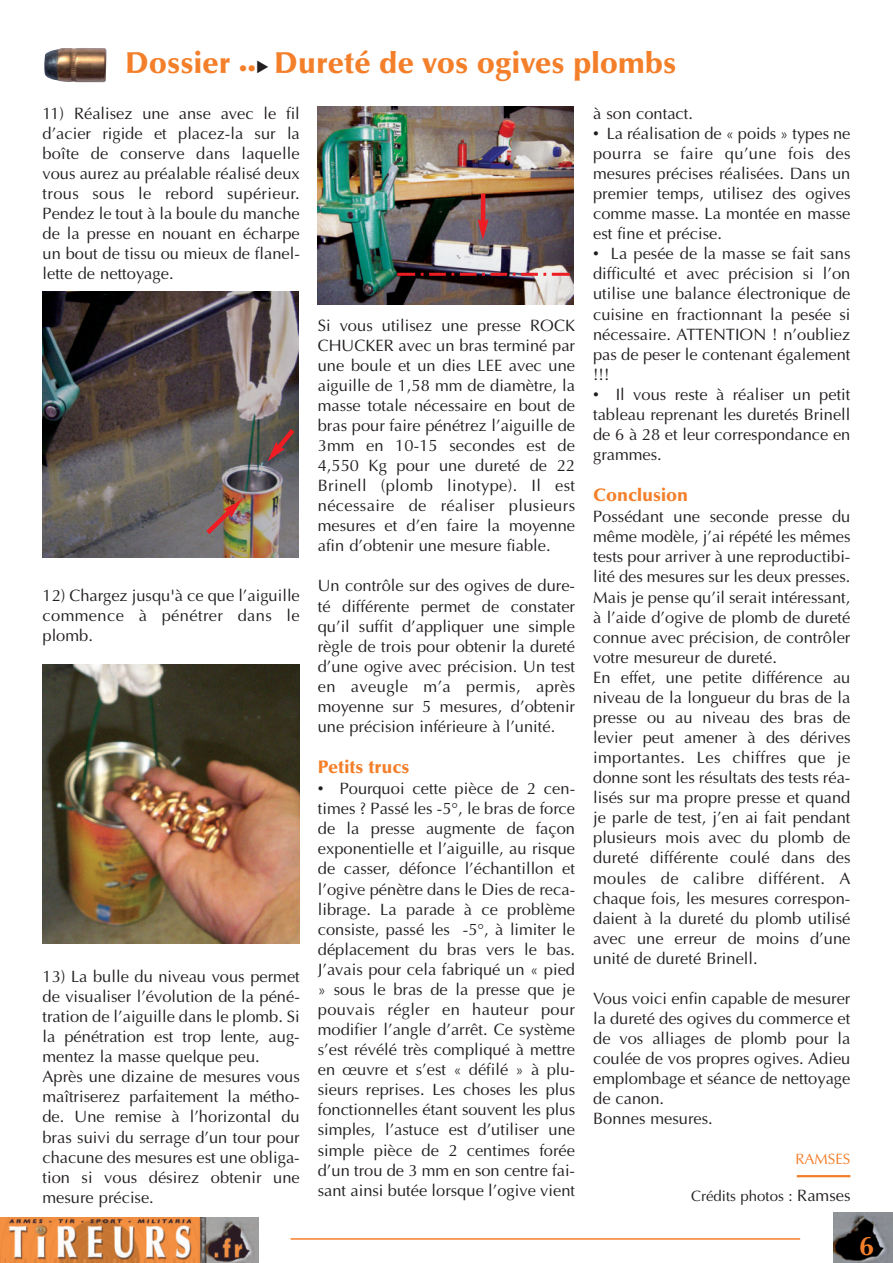
<style>
.page{position:relative;width:893px;height:1263px;background:#fff}
.page>*{position:absolute;margin:0;border:0;box-sizing:border-box;transform-origin:0 0}
.t1{font:900 30px "Optima";color:#f47f2a}
.t2{font:700 27px "Optima";color:#f47f2a}
.t3{font:900 18px "Optima";color:#f47f2a}
.t4{font:16.5px/20.1px "Optima";color:#231f20;text-align:justify}
.t5{font:15px "Optima";color:#231f20}
.t6{font:15px "Optima";color:#f47f2a}
.s1{font-family:"Lucida Grande";font-weight:400;font-size:15px}
.s2{font-family:"Lucida Grande";font-weight:400;font-size:15px;color:#231f20}
.s3{font-family:"Arial Unicode MS"}
.s4{font-size:16.5px}
</style>
<div class="page">
<img style="left:44px;top:48px;width:63px;height:35px">
<img style="left:834px;top:1212px;width:59px;height:51px">
<img style="left:0;top:1218px;width:258px;height:45px">
<hr style="left:291px;top:1238px;width:509px;height:2px;background:#f47f2a">
<img style="left:43px;top:291px;width:256px;height:266px">
<img style="left:317px;top:106px;width:256px;height:199px">
<img style="left:43px;top:664px;width:257px;height:279px">
<hr style="left:797px;top:1175px;width:53px;height:2px;background:#f47f2a">
<svg style="left:201px;top:499px;width:41px;height:40px;background:#8e6959"></svg>
<svg style="left:268px;top:424px;width:31px;height:37px"></svg>
<svg style="left:415px;top:189px;width:137px;height:1051px"></svg>
<hr style="left:397px;top:273px;width:18px;height:3px;background:#ee1d23">
<hr style="left:552px;top:273px;width:18px;height:3px;background:#ee1d23">
<h1 class="t1" style="left:126px;top:51px;width:552px">Dossier <span class="s1">●●</span><span class="s2">▶</span> Dureté de vos ogives plombs</h1>
<p class="t4" style="left:43px;top:103px;width:259px">11) Réalisez une anse avec le fil d’acier rigide et placez-la sur la boîte de conserve dans laquelle vous aurez au préalable réalisé deux trous sous le rebord supérieur.<br>Pendez le tout à la boule du manche de la presse en nouant en écharpe un bout de tissu ou mieux de flanel&shy;lette de nettoyage.</p>
<p class="t4" style="left:43px;top:585px;width:259px">12) Chargez jusqu'à ce que l’aiguille commence à pénétrer dans le plomb.</p>
<p class="t4" style="left:42px;top:966px;width:259px;text-align:left">13) La bulle du niveau vous permet de visualiser l’évolution de la péné&shy;tration de l’aiguille dans le plomb. Si la pénétration est trop lente, aug&shy;mentez la masse quelque peu.<br>Après une dizaine de mesures vous maîtriserez parfaitement la métho&shy;de. Une remise à l’horizontal du bras suivi du serrage d’un tour pour chacune des mesures est une obliga&shy;tion si vous désirez obtenir une mesure précise.</p>
<p class="t4" style="left:318px;top:315px;width:259px">Si vous utilisez une presse ROCK CHUCKER avec un bras terminé par une boule et un dies LEE avec une aiguille de 1,58 mm de diamètre, la masse totale nécessaire en bout de bras pour faire pénétrez l’aiguille de 3mm en 10-15 secondes est de 4,550 Kg pour une dureté de 22<br>Brinell (plomb linotype). Il est nécessaire de réaliser plusieurs mesures et d’en faire la moyenne afin d’obtenir une mesure fiable.</p>
<p class="t4" style="left:318px;top:576px;width:259px">Un contrôle sur des ogives de dure&shy;té différente permet de constater qu’il suffit d’appliquer une simple règle de trois pour obtenir la dureté d’une ogive avec précision. Un test en aveugle m’a permis, après moyenne sur 5 mesures, d’obtenir une précision inférieure à l’unité.</p>
<p class="t3" style="left:318px;top:760px;width:93px">Petits trucs</p>
<p class="t4" style="left:318px;top:778px;width:259px"><span class="s3">•</span> Pourquoi cette pièce de 2 cen&shy;times ? Passé les -5°, le bras de force de la presse augmente de façon exponentielle et l’aiguille, au risque de casser, défonce l’échantillon et l’ogive pénètre dans le Dies de reca&shy;librage. La parade à ce problème consiste, passé les -5°, à limiter le déplacement du bras vers le bas.<br>J’avais pour cela fabriqué un « pied » sous le bras de la presse que je pouvais régler en hauteur pour modifier l’angle d’arrêt. Ce système s’est révélé très compliqué à mettre en œuvre et s’est « défilé » à plu&shy;sieurs reprises. Les choses les plus fonctionnelles étant souvent les plus simples, l’astuce est d’utiliser une simple pièce de 2 centimes forée d’un trou de 3 mm en son centre fai&shy;sant ainsi butée lorsque l’ogive vient</p>
<p class="t4" style="left:593px;top:103px;width:101px">à son contact.</p>
<p class="t4" style="left:593px;top:123px;width:259px"><span class="s3">•</span> La réalisation de « poids » types ne pourra se faire qu’une fois des mesures précises réalisées. Dans un premier temps, utilisez des ogives comme masse. La montée en masse est fine et précise.</p>
<p class="t4" style="left:593px;top:244px;width:259px"><span class="s3">•</span> La pesée de la masse se fait sans difficulté et avec précision si l’on utilise une balance électronique de cuisine en fractionnant la pesée si nécessaire. ATTENTION ! n’oubliez pas de peser le contenant également !!!</p>
<p class="t4" style="left:593px;top:384px;width:259px"><span class="s3">•</span> Il vous reste à réaliser un petit tableau reprenant les duretés Brinell de 6 à 28 et leur correspondance en grammes.</p>
<p class="t3" style="left:593px;top:488px;width:96px">Conclusion</p>
<p class="t4" style="left:593px;top:506px;width:259px;text-align:left">Possédant une seconde presse du même modèle, j’ai répété les mêmes tests pour arriver à une reproductibi&shy;lité des mesures sur les deux presses.<br>Mais je pense qu’il serait intéressant, à l’aide d’ogive de plomb de dureté connue avec précision, de contrôler votre mesureur de dureté.<br>En effet, une petite différence au niveau de la longueur du bras de la presse ou au niveau des bras de levier peut amener à des dérives importantes. Les chiffres que je donne sont les résultats des tests réa&shy;lisés sur ma propre presse et quand je parle de test, j’en ai fait pendant plusieurs mois avec du plomb de dureté différente coulé dans des moules de calibre différent. A chaque fois, les mesures correspon&shy;daient à la dureté du plomb utilisé avec une erreur de moins d’une unité de dureté Brinell.</p>
<p class="t4" style="left:593px;top:988px;width:259px;text-align:left">Vous voici enfin capable de mesurer la dureté des ogives du commerce et de vos alliages de plomb pour la coulée de vos propres ogives. Adieu emplombage et séance de nettoyage de canon.<br>Bonnes mesures.</p>
<p class="t6" style="left:795px;top:1149px;width:57px">RAMSES</p>
<p class="t5" style="left:691px;top:1187px;width:161px">Crédits photos : <span class="s4">Ramses</span></p>
<h2 class="t2" style="left:859px;top:1230px;width:17px">6</h2>
</div>
